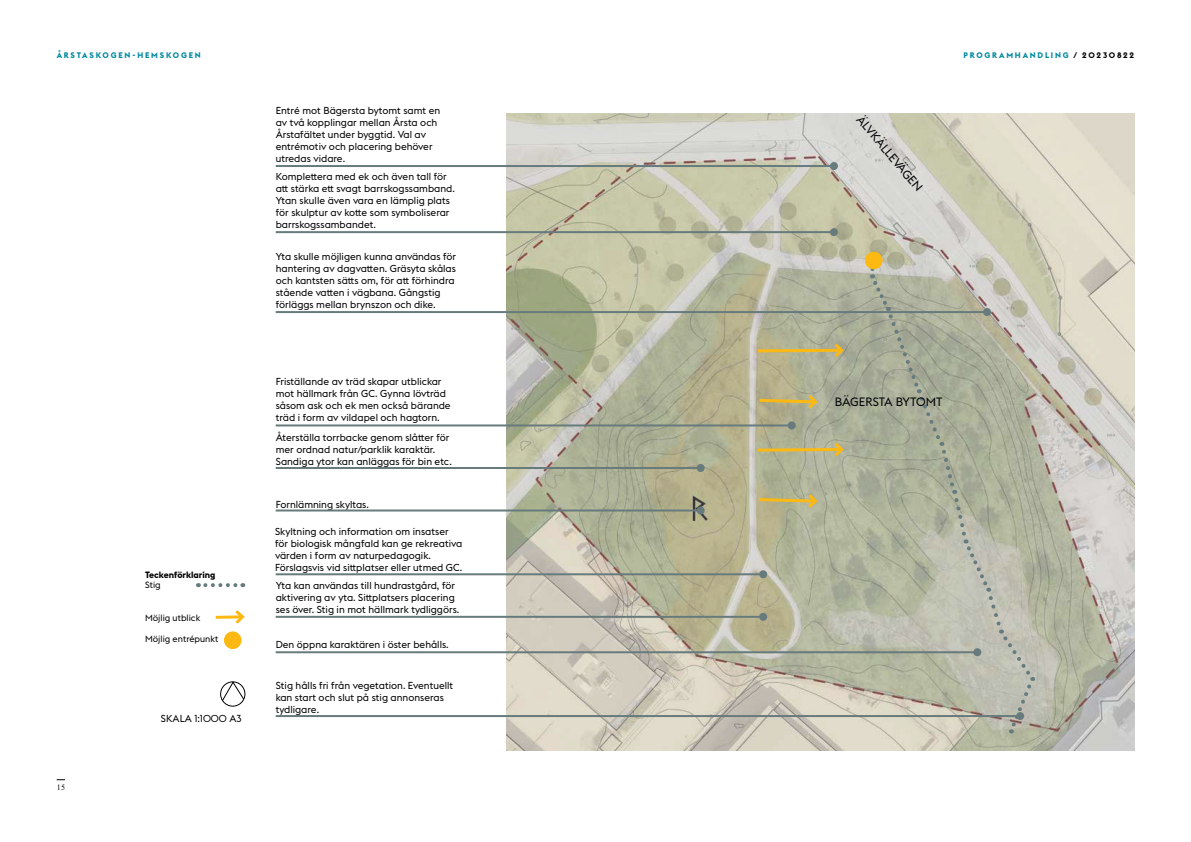
<style>
.page{position:relative;width:1191px;height:842px;background:#fff}
.page>*{position:absolute;margin:0;border:0;box-sizing:border-box;transform-origin:0 0}
.t1{font:12px "Stockholm Type";color:#030507}
.t2{font:10px/12px "Stockholm Type";color:#000}
.t3{font:9px "Stockholm Type";color:#000}
.t4{font:700 9px "Stockholm Type";color:#000}
.t5{font:700 8px "Stockholm Type";letter-spacing:.22em;color:#008a9e}
.t6{font:8px "Times New Roman";color:#000}
.s1{color:#000}
</style>
<div class="page">
<svg style="left:220px;top:682px;width:25px;height:24px"></svg>
<img style="left:506px;top:113px;width:628px;height:638px">
<svg style="left:868px;top:252px;width:167px;height:481px;background:#b4b6a4"></svg>
<hr style="left:276px;top:231px;width:558px;height:2px;background:#687b7c">
<div style="left:830px;top:228px;width:8px;height:8px;background:#687b7c;border-radius:50%"></div>
<hr style="left:276px;top:165px;width:558px;height:2px;background:#687b7c">
<div style="left:830px;top:162px;width:8px;height:8px;background:#687b7c;border-radius:50%"></div>
<hr style="left:276px;top:311px;width:711px;height:2px;background:#687b7c">
<div style="left:983px;top:308px;width:8px;height:8px;background:#687b7c;border-radius:50%"></div>
<svg style="left:755px;top:340px;width:91px;height:20px;background:#bcb280"></svg>
<svg style="left:756px;top:392px;width:64px;height:20px"></svg>
<svg style="left:755px;top:440px;width:91px;height:19px;background:#bcb382"></svg>
<svg style="left:756px;top:491px;width:64px;height:20px"></svg>
<hr style="left:276px;top:424px;width:515px;height:2px;background:#687b7c">
<div style="left:787px;top:421px;width:8px;height:8px;background:#687b7c;border-radius:50%"></div>
<hr style="left:276px;top:467px;width:424px;height:2px;background:#687b7c">
<div style="left:696px;top:464px;width:8px;height:8px;background:#687b7c;border-radius:50%"></div>
<hr style="left:276px;top:509px;width:424px;height:2px;background:#687b7c">
<div style="left:696px;top:506px;width:8px;height:8px;background:#687b7c;border-radius:50%"></div>
<hr style="left:276px;top:616px;width:487px;height:2px;background:#687b7c">
<div style="left:759px;top:613px;width:8px;height:8px;background:#687b7c;border-radius:50%"></div>
<hr style="left:276px;top:715px;width:744px;height:2px;background:#687b7c">
<div style="left:1016px;top:712px;width:8px;height:8px;background:#687b7c;border-radius:50%"></div>
<div style="left:865px;top:252px;width:17px;height:17px;background:#fdb913;border-radius:50%"></div>
<hr style="left:276px;top:651px;width:701px;height:2px;background:#687b7c">
<div style="left:973px;top:648px;width:8px;height:8px;background:#687b7c;border-radius:50%"></div>
<hr style="left:276px;top:573px;width:487px;height:2px;background:#687b7c">
<div style="left:759px;top:570px;width:8px;height:8px;background:#687b7c;border-radius:50%"></div>
<svg style="left:205px;top:583px;width:38px;height:4px"></svg>
<svg style="left:215px;top:610px;width:30px;height:14px"></svg>
<div style="left:224px;top:631px;width:17px;height:18px;background:#fdb913;border-radius:50%"></div>
<p class="t5" style="left:57px;top:50px;width:146px">ÅRSTASKOGEN-HEMSKOGEN</p>
<p class="t5" style="left:963px;top:50px;width:172px">PROGRAMHANDLING <span class="s1">/ 20230822</span></p>
<p class="t6" style="left:57px;top:781px;width:10px">15</p>
<p class="t4" style="left:145px;top:568px;width:72px">Teckenförklaring</p>
<p class="t3" style="left:145px;top:579px;width:17px">Stig</p>
<p class="t3" style="left:145px;top:611px;width:57px">Möjlig utblick</p>
<p class="t3" style="left:145px;top:633px;width:75px">Möjlig entrépunkt</p>
<p class="t2" style="left:161px;top:711px;width:82px">SKALA 1:1000 A3</p>
<p class="t2" style="left:276px;top:104px;width:166px">Entré mot Bägersta bytomt samt en av två kopplingar mellan Årsta och<br>Årstafältet under byggtid. Val av entrémotiv och placering behöver utredas vidare.</p>
<p class="t2" style="left:276px;top:170px;width:181px">Komplettera med ek och även tall för att stärka ett svagt barrskogssamband.<br>Ytan skulle även vara en lämplig plats för skulptur av kotte som symboliserar barrskogssambandet.</p>
<p class="t2" style="left:276px;top:250px;width:182px">Yta skulle möjligen kunna användas för hantering av dagvatten. Gräsyta skålas och kantsten sätts om, för att förhindra stående vatten i vägbana. Gångstig förläggs mellan brynszon och dike.</p>
<p class="t2" style="left:276px;top:375px;width:176px">Friställande av träd skapar utblickar mot hällmark från GC. Gynna lövträd såsom ask och ek men också bärande träd i form av vildapel och hagtorn.</p>
<p class="t2" style="left:276px;top:430px;width:178px">Återställa torrbacke genom slåtter för mer ordnad natur/parklik karaktär.<br>Sandiga ytor kan anläggas för bin etc.</p>
<p class="t2" style="left:276px;top:498px;width:95px">Fornlämning skyltas.</p>
<p class="t2" style="left:275px;top:525px;width:189px">Skyltning och information om insatser för biologisk mångfald kan ge rekreativa värden i form av naturpedagogik.<br>Förslagsvis vid sittplatser eller utmed GC.</p>
<p class="t2" style="left:276px;top:579px;width:185px">Yta kan användas till hundrastgård, för aktivering av yta. Sittplatsers placering ses över. Stig in mot hällmark tydliggörs.</p>
<p class="t2" style="left:276px;top:638px;width:174px">Den öppna karaktären i öster behålls.</p>
<p class="t2" style="left:276px;top:679px;width:179px">Stig hålls fri från vegetation. Eventuellt kan start och slut på stig annonseras tydligare.</p>
<p class="t1" style="left:865px;top:112px;width:96px;rotate:50deg">ÄLVKÄLLEVÄGEN</p>
<p class="t1" style="left:835px;top:393px;width:109px">BÄGERSTA BYTOMT</p>
</div>
